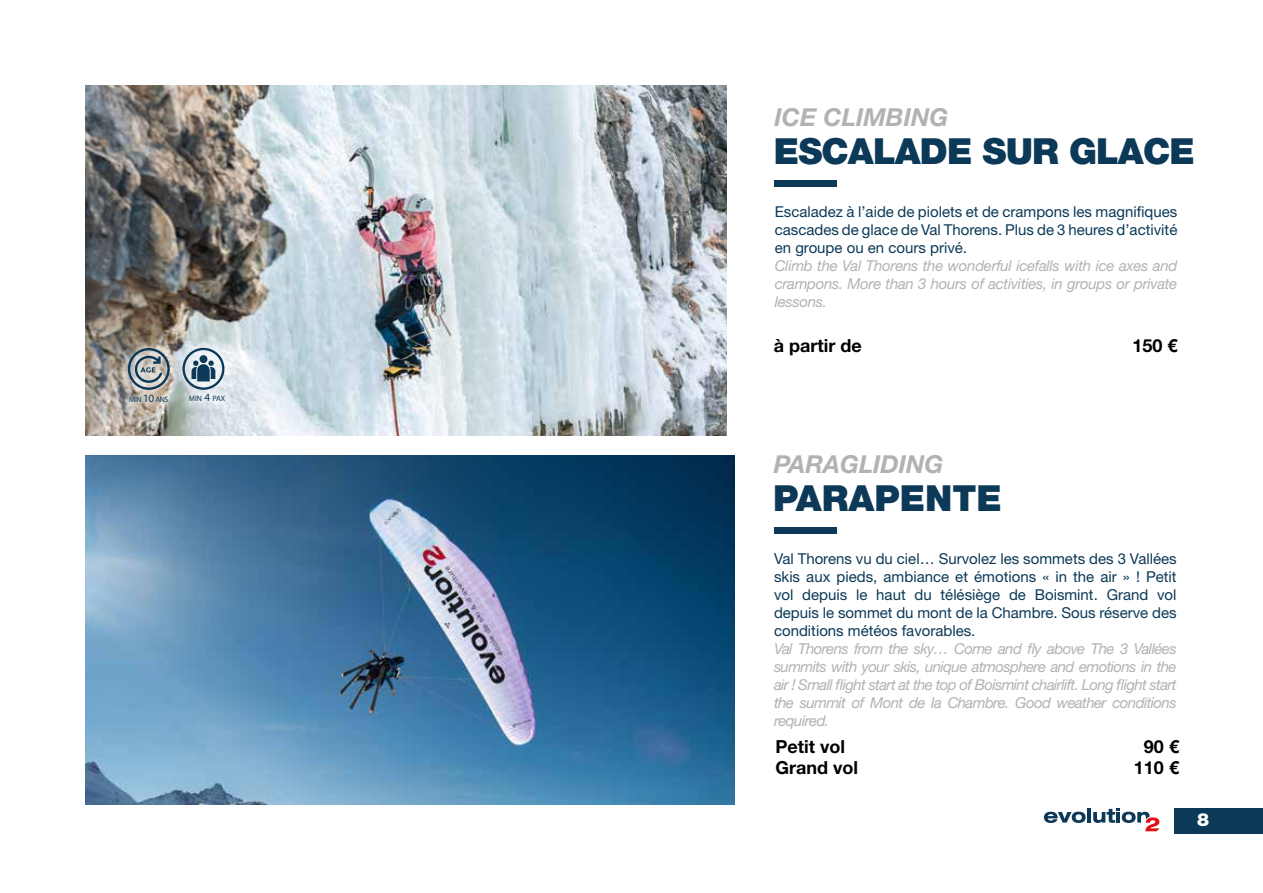
<style>
.page{position:relative;width:1263px;height:893px;background:#fff}
.page>*{position:absolute;margin:0;border:0;box-sizing:border-box;transform-origin:0 0}
.t1{font:900 36px "Helvetica Neue LT Std";letter-spacing:-.025em;color:#0b3957}
.t2{font:900 36px "Helvetica Neue LT Std";color:#0b3957}
.t3{font:italic 700 24.75px "Helvetica Neue LT Std";color:#b3b2b2}
.t4{font:700 18px "Helvetica Neue LT Std";color:#000}
.t5{font:900 18px "Helvetica Neue LT Std";color:#fff}
.t6{font:15px/18px "Helvetica Neue LT Std";color:#0b3957;text-align:justify}
.t7{font:italic 15px/18px "Helvetica Neue LT Std";letter-spacing:-.025em;color:#b3b2b2;text-align:justify}
.t8{font:7.8px "Myriad Pro";letter-spacing:-.055em;color:#0b3957}
.s1{font-size:11.25px}
</style>
<div class="page">
<div style="left:1175px;top:808px;width:88px;height:26px;background:#0b3957"></div>
<hr style="left:1087px;top:808px;width:4px;height:15px;background:#0b3957">
<svg style="left:1044px;top:812px;width:41px;height:11px"></svg>
<svg style="left:1093px;top:808px;width:66px;height:23px"></svg>
<img style="left:85px;top:85px;width:641px;height:351px">
<div style="left:775px;top:180px;width:62px;height:6px;background:#0b3957"></div>
<div style="left:118px;top:339px;width:116px;height:72px;background:#fff;opacity:.75"></div>
<div style="left:182px;top:348px;width:42px;height:42px;border:2px solid #0b3957;border-radius:50%"></div>
<svg style="left:192px;top:360px;width:23px;height:21px"></svg>
<div style="left:199px;top:355px;width:8px;height:8px;background:#0b3957;border-radius:50%"></div>
<div style="left:128px;top:348px;width:42px;height:42px;border:2px solid #0b3957;border-radius:50%"></div>
<svg style="left:134px;top:355px;width:28px;height:28px"></svg>
<img style="left:85px;top:455px;width:650px;height:349px">
<div style="left:774px;top:527px;width:62px;height:6px;background:#0b3957"></div>
<p class="t8" style="left:129px;top:394px;width:41px">MIN <span class="s1">10</span> ANS</p>
<p class="t8" style="left:189px;top:394px;width:38px">MIN <span class="s1">4</span> PAX</p>
<h2 class="t3" style="left:774px;top:101px;width:175px">ICE CLIMBING</h2>
<h1 class="t1" style="left:774px;top:129px;width:422px">ESCALADE SUR GLACE</h1>
<p class="t6" style="left:775px;top:203px;width:404px">Escaladez à l’aide de piolets et de crampons les magnifiques cascades de glace de Val Thorens. Plus de 3 heures d’activité en groupe ou en cours privé.</p>
<p class="t7" style="left:775px;top:257px;width:404px">Climb the Val Thorens the wonderful icefalls with ice axes and crampons. More than 3 hours of activities, in groups or private lessons.</p>
<p class="t4" style="left:774px;top:334px;width:89px">à partir de</p>
<p class="t4" style="left:1132px;top:334px;width:47px">150 €</p>
<h2 class="t3" style="left:774px;top:449px;width:171px">PARAGLIDING</h2>
<h1 class="t2" style="left:773px;top:476px;width:230px">PARAPENTE</h1>
<p class="t6" style="left:774px;top:550px;width:404px">Val Thorens vu du ciel… Survolez les sommets des 3 Vallées skis aux pieds, ambiance et émotions « in the air » ! Petit vol depuis le haut du télésiège de Boismint. Grand vol depuis le sommet du mont de la Chambre. Sous réserve des conditions météos favorables.</p>
<p class="t7" style="left:774px;top:640px;width:404px">Val Thorens from the sky… Come and fly above The 3 Vallées summits with your skis, unique atmosphere and emotions in the air ! Small flight start at the top of Boismint chairlift. Long flight start the summit of Mont de la Chambre. Good weather conditions required.</p>
<p class="t4" style="left:775px;top:735px;width:71px">Petit vol</p>
<p class="t4" style="left:1144px;top:735px;width:37px">90 €</p>
<p class="t4" style="left:775px;top:757px;width:84px">Grand vol</p>
<p class="t4" style="left:1134px;top:757px;width:47px">110 €</p>
<p class="t5" style="left:1197px;top:809px;width:14px">8</p>
</div>
